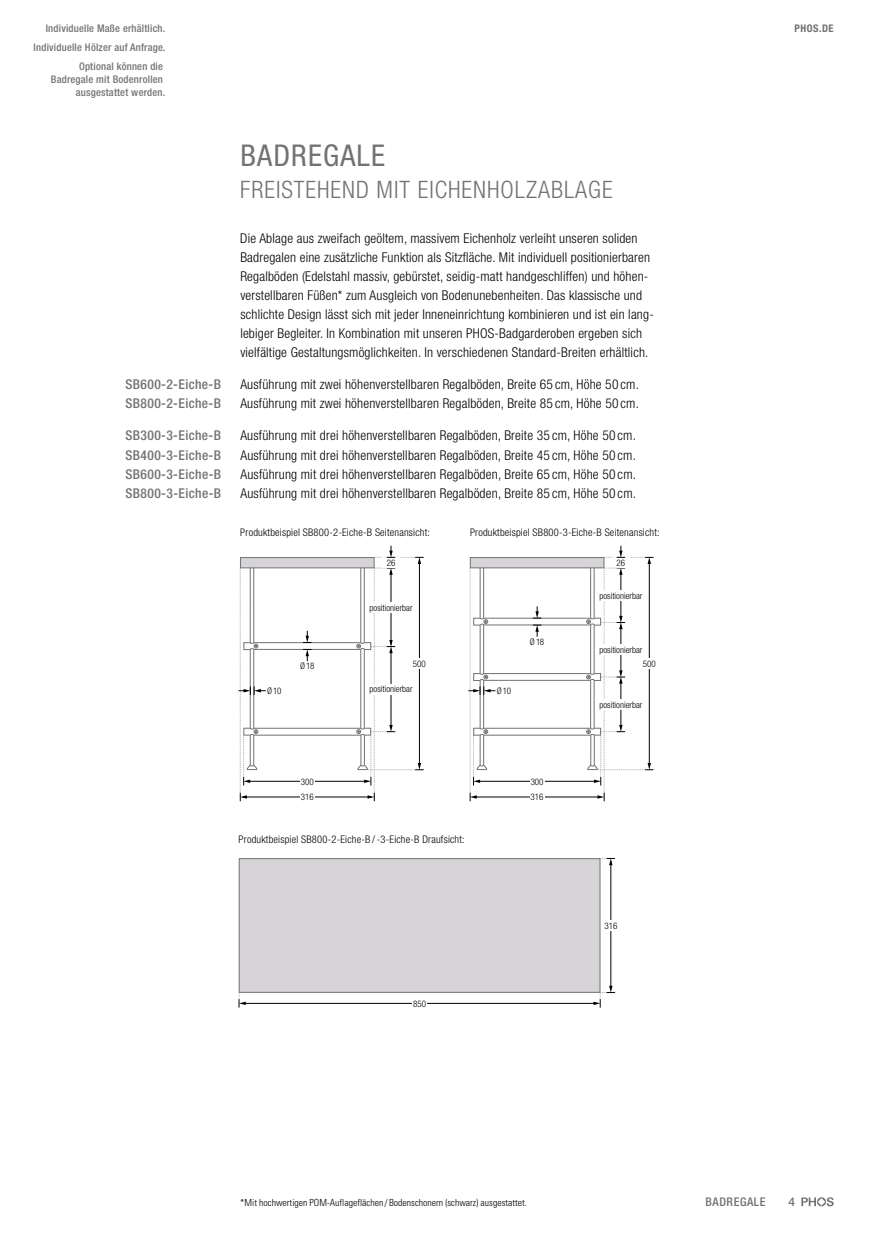
<style>
.page{position:relative;width:872px;height:1234px;background:#fff}
.page>*{position:absolute;margin:0;border:0;box-sizing:border-box;transform-origin:0 0}
.t1{font:condensed 30px "Helvetica Neue LT Std";letter-spacing:.04em;color:#717273}
.t2{font:300 condensed 24px "Helvetica Neue LT Std";letter-spacing:.04em;color:#717273}
.t3{font:300 condensed 13.5px/19.2px "Helvetica Neue LT Std";letter-spacing:.015em;color:#000}
.t4{font:500 condensed 13.5px "Helvetica Neue LT Std";letter-spacing:.03em;color:#717273}
.t5{font:500 condensed 12px "Helvetica Neue LT Std";letter-spacing:.05em;color:#717273}
.t6{font:500 12px "Helvetica Neue LT Std";color:#717273}
.t7{font:300 condensed 10.5px "Helvetica Neue LT Std";letter-spacing:.02em;color:#000}
.t8{font:500 condensed 10.5px/19.2px "Helvetica Neue LT Std";letter-spacing:.02em;color:#717273;text-align:right}
.t9{font:700 condensed 10.5px "Helvetica Neue LT Std";letter-spacing:.05em;color:#717273}
.t10{font:300 condensed 9.75px "Univers";color:#000}
.t11{font:300 condensed 9px "Helvetica Neue LT Std";color:#000}
</style>
<div class="page">
<hr style="left:245px;top:1002px;width:352px;height:1px;background:#000">
<div style="left:412px;top:998px;width:15px;height:10px;background:#fff"></div>
<svg style="left:239px;top:992px;width:7px;height:15px"></svg>
<svg style="left:593px;top:985px;width:22px;height:22px"></svg>
<hr style="left:610px;top:861px;width:1px;height:125px;background:#000">
<svg style="left:600px;top:858px;width:15px;height:7px"></svg>
<div style="left:239px;top:858px;width:361px;height:134px;background:#d6d4d6;border:1px solid #717273"></div>
<div style="left:603px;top:920px;width:15px;height:10px;background:#fff"></div>
<svg style="left:239px;top:545px;width:185px;height:256px"></svg>
<svg style="left:468px;top:545px;width:185px;height:256px"></svg>
<div style="left:597px;top:644px;width:47px;height:11px;background:#fff"></div>
<svg style="left:801px;top:1197px;width:32px;height:8px"></svg>
<p class="t8" style="left:34px;top:18px;width:133px">Individuelle Maße erhältlich.<br>Individuelle Hölzer auf Anfrage.<br>Optional können die</p>
<p class="t8" style="left:51px;top:73px;width:116px;line-height:12.8px">Badregale mit Bodenrollen ausgestattet werden.</p>
<h1 class="t1" style="left:240px;top:138px;width:146px">BADREGALE</h1>
<h2 class="t2" style="left:240px;top:175px;width:374px">FREISTEHEND MIT EICHENHOLZABLAGE</h2>
<p class="t3" style="left:240px;top:228px;width:415px">Die Ablage aus zweifach geöltem, massivem Eichenholz verleiht unseren soliden Badregalen eine zusätzliche Funktion als Sitzfläche. Mit individuell positionierbaren Regalböden (Edelstahl massiv, gebürstet, seidig-matt handgeschliffen) und höhen&shy;verstellbaren Füßen* zum Ausgleich von Bodenunebenheiten. Das klassische und schlichte Design lässt sich mit jeder Inneneinrichtung kombinieren und ist ein lang&shy;lebiger Begleiter. In Kombination mit unseren PHOS-Badgarderoben ergeben sich vielfältige Gestaltungsmöglichkeiten. In verschiedenen Standard-Breiten erhältlich.</p>
<p class="t4" style="left:125px;top:376px;width:97px">SB600-2-Eiche-B</p>
<p class="t3" style="left:240px;top:375px;width:400px">Ausführung mit zwei höhenverstellbaren Regalböden, Breite 65 cm, Höhe 50 cm.</p>
<p class="t4" style="left:125px;top:395px;width:97px">SB800-2-Eiche-B</p>
<p class="t3" style="left:240px;top:394px;width:400px">Ausführung mit zwei höhenverstellbaren Regalböden, Breite 85 cm, Höhe 50 cm.</p>
<p class="t4" style="left:125px;top:427px;width:97px">SB300-3-Eiche-B</p>
<p class="t3" style="left:240px;top:426px;width:397px">Ausführung mit drei höhenverstellbaren Regalböden, Breite 35 cm, Höhe 50 cm.</p>
<p class="t4" style="left:125px;top:446px;width:97px">SB400-3-Eiche-B</p>
<p class="t3" style="left:240px;top:445px;width:397px">Ausführung mit drei höhenverstellbaren Regalböden, Breite 45 cm, Höhe 50 cm.</p>
<p class="t4" style="left:126px;top:465px;width:97px">SB600-3-Eiche-B</p>
<p class="t3" style="left:240px;top:464px;width:397px">Ausführung mit drei höhenverstellbaren Regalböden, Breite 65 cm, Höhe 50 cm.</p>
<p class="t4" style="left:126px;top:485px;width:97px">SB800-3-Eiche-B</p>
<p class="t3" style="left:240px;top:483px;width:397px">Ausführung mit drei höhenverstellbaren Regalböden, Breite 85 cm, Höhe 50 cm.</p>
<p class="t7" style="left:240px;top:526px;width:191px">Produktbeispiel SB800-2-Eiche-B Seitenansicht:</p>
<p class="t7" style="left:470px;top:526px;width:191px">Produktbeispiel SB800-3-Eiche-B Seitenansicht:</p>
<p class="t11" style="left:387px;top:557px;width:10px">26</p>
<p class="t11" style="left:616px;top:557px;width:10px">26</p>
<p class="t11" style="left:599px;top:590px;width:44px">positionierbar</p>
<p class="t11" style="left:369px;top:602px;width:44px">positionierbar</p>
<p class="t11" style="left:530px;top:636px;width:16px">Ø18</p>
<p class="t11" style="left:599px;top:644px;width:44px">positionierbar</p>
<p class="t11" style="left:300px;top:660px;width:16px">Ø18</p>
<p class="t11" style="left:413px;top:658px;width:14px">500</p>
<p class="t11" style="left:643px;top:658px;width:14px">500</p>
<p class="t11" style="left:267px;top:685px;width:16px">Ø10</p>
<p class="t11" style="left:369px;top:683px;width:44px">positionierbar</p>
<p class="t11" style="left:497px;top:685px;width:16px">Ø10</p>
<p class="t11" style="left:599px;top:699px;width:44px">positionierbar</p>
<p class="t11" style="left:301px;top:776px;width:14px">300</p>
<p class="t11" style="left:530px;top:776px;width:14px">300</p>
<p class="t11" style="left:301px;top:791px;width:14px">316</p>
<p class="t11" style="left:530px;top:791px;width:14px">316</p>
<p class="t7" style="left:239px;top:832px;width:228px">Produktbeispiel SB800-2-Eiche-B /-3-Eiche-B Draufsicht:</p>
<p class="t11" style="left:604px;top:920px;width:14px">316</p>
<p class="t11" style="left:413px;top:997px;width:14px">850</p>
<p class="t9" style="left:794px;top:22px;width:41px">PHOS.DE</p>
<p class="t5" style="left:705px;top:1194px;width:62px">BADREGALE</p>
<p class="t10" style="left:240px;top:1196px;width:288px">*Mit hochwertigen POM-Auflageflächen / Bodenschonern (schwarz) ausgestattet.</p>
<p class="t6" style="left:788px;top:1194px;width:8px">4</p>
</div>
